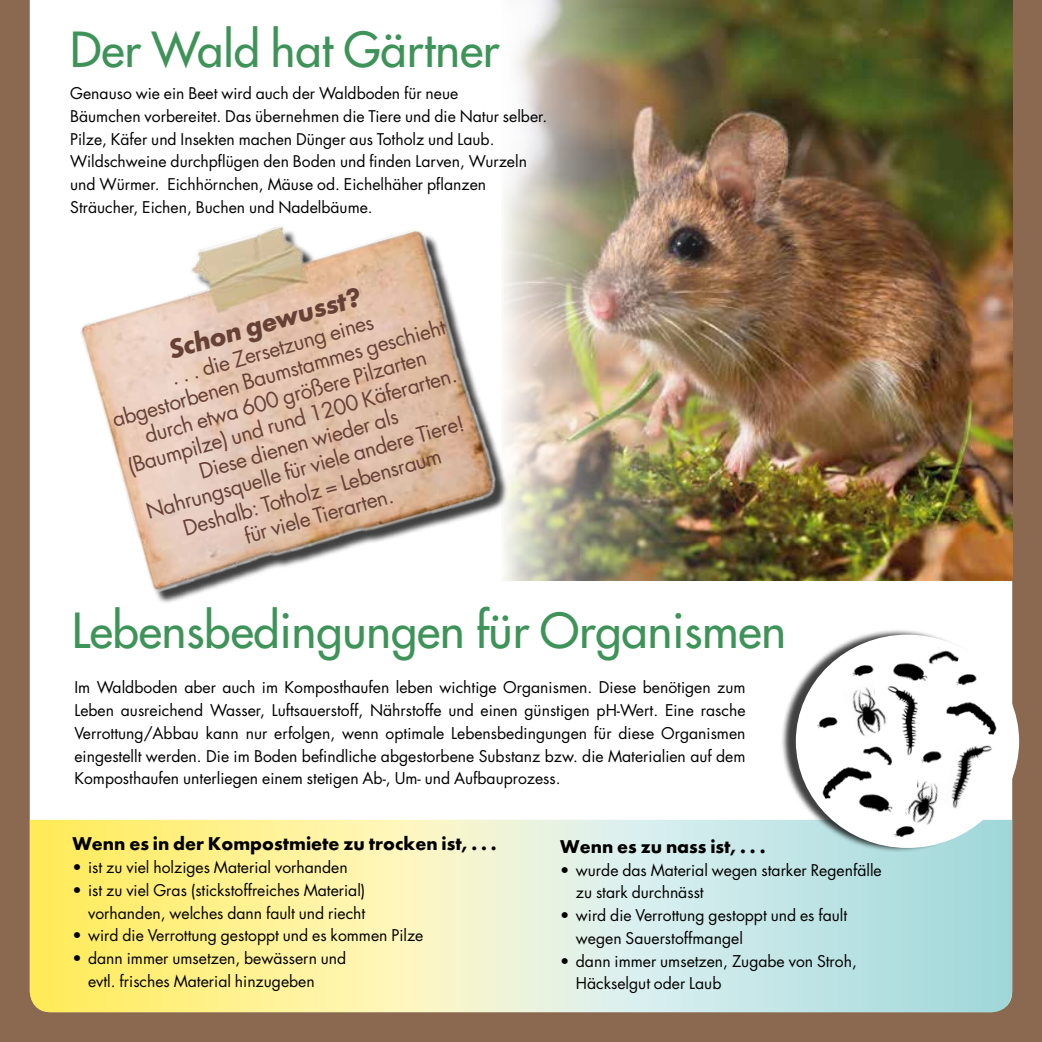
<style>
.page{position:relative;width:1042px;height:1042px;background:#8a6950}
.page>*{position:absolute;margin:0;border:0;box-sizing:border-box;transform-origin:0 0}
.t1{font:47.07px "Futura";color:#3e9358}
.t2{font:italic 700 28px "Futura";color:#674136}
.t3{font:21px/24.7px "Futura";color:#674136;text-align:center}
.t4{font:700 19.25px "Futura";color:#000}
.t5{font:15.75px/22.8px "Futura";color:#000}
</style>
<div class="page">
<div style="left:30px;top:0;width:982px;height:820px;background:#fff"></div>
<img style="left:501px;top:0;width:511px;height:580px">
<img style="left:34px;top:154px;width:487px;height:456px">
<svg style="left:30px;top:820px;width:380px;height:192px;background:#fef08a"></svg>
<svg style="left:410px;top:820px;width:602px;height:192px;background:#d0e9e0"></svg>
<div style="left:780px;top:628px;width:234px;height:224px;background:#000;opacity:.75"></div>
<div style="left:796px;top:634px;width:223px;height:214px;background:#fff;border-radius:50%"></div>
<img style="left:893px;top:663px;width:35px;height:18px">
<img style="left:859px;top:794px;width:34px;height:18px">
<img style="left:921px;top:751px;width:21px;height:12px">
<img style="left:817px;top:717px;width:21px;height:11px">
<img style="left:956px;top:674px;width:21px;height:11px">
<img style="left:852px;top:665px;width:21px;height:11px">
<img style="left:894px;top:826px;width:21px;height:11px">
<img style="left:946px;top:702px;width:51px;height:33px">
<img style="left:863px;top:746px;width:29px;height:20px">
<img style="left:924px;top:647px;width:35px;height:21px">
<img style="left:822px;top:767px;width:52px;height:35px">
<img style="left:852px;top:687px;width:33px;height:49px">
<img style="left:904px;top:779px;width:34px;height:48px">
<img style="left:885px;top:686px;width:33px;height:70px">
<img style="left:951px;top:745px;width:42px;height:66px">
<h1 class="t1" style="left:70px;top:18px;width:431px">Der Wald hat Gärtner</h1>
<p class="t5" style="left:70px;top:82px;width:479px">Genauso wie ein Beet wird auch der Waldboden für neue<br>Bäumchen vorbereitet. Das übernehmen die Tiere und die Natur selber.<br>Pilze, Käfer und Insekten machen Dünger aus Totholz und Laub.<br>Wildschweine durchpflügen den Boden und finden Larven, Wurzeln und Würmer. Eichhörnchen, Mäuse od. Eichelhäher pflanzen Sträucher, Eichen, Buchen und Nadelbäume.</p>
<h2 class="t2" style="left:165px;top:335px;width:200px;rotate:-16deg">Schon gewusst?</h2>
<p class="t3" style="left:103px;top:385px;width:346px;rotate:-16deg">. . . die Zersetzung eines abgestorbenenBaumstammes geschieht durch etwa 600 größere Pilzarten (Baumpilze) und rund 1200 Käferarten.<br>Diese dienenwiederals<br>Nahrungsquelle für viele andere Tiere!<br>Deshalb: Totholz = Lebensraum<br>für viele Tierarten.</p>
<h1 class="t1" style="left:72px;top:600px;width:716px">Lebensbedingungen für Organismen</h1>
<p class="t5" style="left:74px;top:676px;width:672px;text-align:justify">Im Waldboden aber auch im Komposthaufen leben wichtige Organismen. Diese benötigen zum Leben ausreichend Wasser, Luftsauerstoff, Nährstoffe und einen günstigen pH-Wert. Eine rasche Verrottung/Abbau kann nur erfolgen, wenn optimale Lebensbedingungen für diese Organismen eingestellt werden. Die im Boden befindliche abgestorbene Substanz bzw. die Materialien auf dem Komposthaufen unterliegen einem stetigen Ab-, Um- und Aufbauprozess.</p>
<p class="t4" style="left:72px;top:832px;width:426px">Wenn es in der Kompostmiete zu trocken ist, . . .</p>
<p class="t5" style="left:72px;top:856px;width:277px">• ist zu viel holziges Material vorhanden</p>
<p class="t5" style="left:72px;top:879px;width:295px;text-align:right">• ist zu viel Gras (stickstoffreiches Material) vorhanden, welches dann fault und riecht</p>
<p class="t5" style="left:72px;top:924px;width:352px">• wird die Verrottung gestoppt und es kommen Pilze</p>
<p class="t5" style="left:88px;top:947px;width:260px;text-indent:-16px">• dann immer umsetzen, bewässern und evtl. frisches Material hinzugeben</p>
<p class="t4" style="left:560px;top:835px;width:207px">Wenn es zu nass ist, . . .</p>
<p class="t5" style="left:576px;top:858px;width:307px;text-indent:-16px">• wurde das Material wegen starker Regenfälle zu stark durchnässt</p>
<p class="t5" style="left:576px;top:904px;width:273px;text-indent:-16px">• wird die Verrottung gestoppt und es fault wegen Sauerstoffmangel</p>
<p class="t5" style="left:576px;top:949px;width:283px;text-indent:-16px">• dann immer umsetzen, Zugabe von Stroh,<br>Häckselgut oder Laub</p>
</div>
